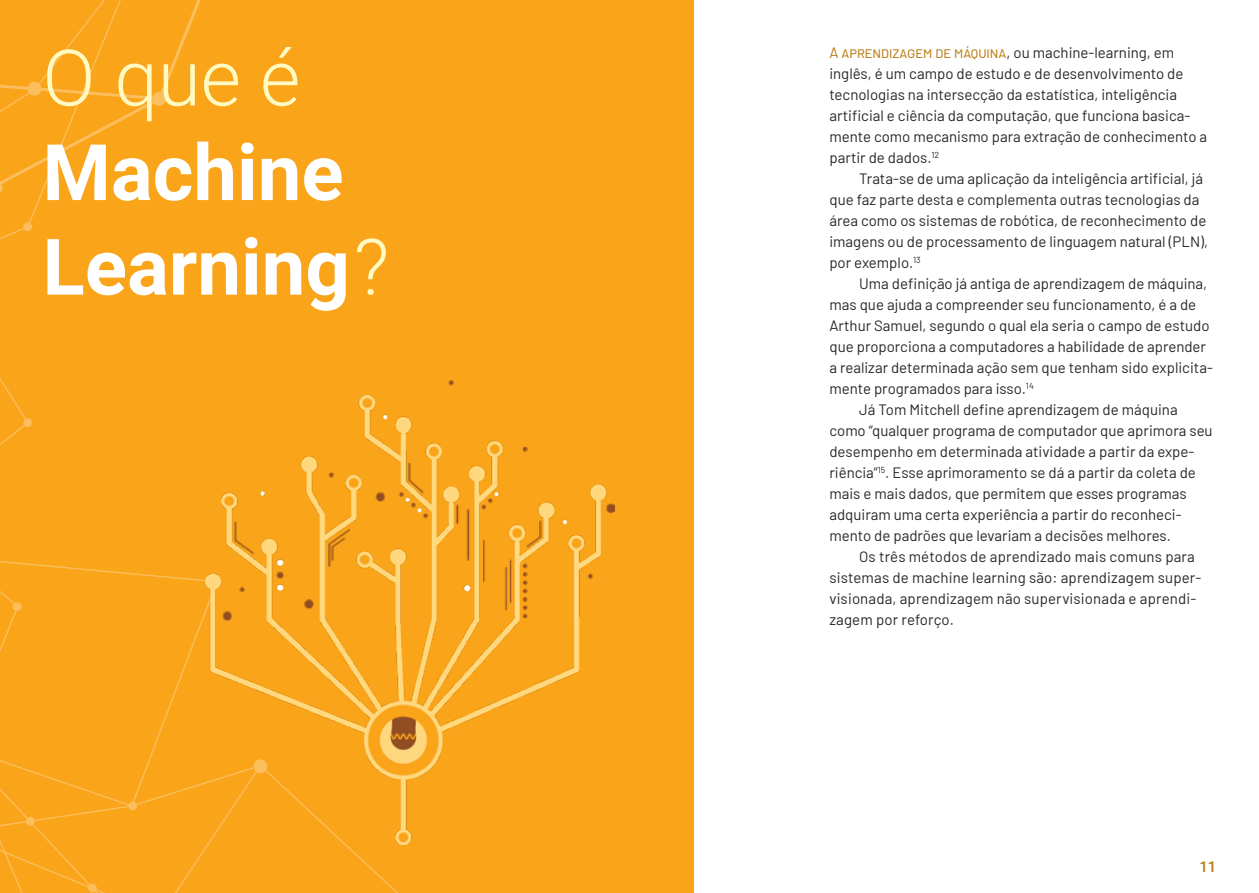
<style>
.page{position:relative;width:1259px;height:893px;background:#fff}
.page>*{position:absolute;margin:0;border:0;box-sizing:border-box;transform-origin:0 0}
.t1{font:700 78px/94.5px "Roboto";color:#fff}
.t2{font:300 78px "Roboto";color:#fffac2}
.t3{font:15px/21px "Barlow";color:#292829}
.t4{font:500 15px "Roboto";color:#b97a0f}
.s1{font-weight:300;color:#fffac2}
.s2{color:#b97a0f}
</style>
<div class="page">
<div style="left:0;top:0;width:693px;height:893px;background:#faa41a"></div>
<svg style="left:0;top:0;width:615px;height:893px"></svg>
<img style="left:205px;top:380px;width:409px;height:464px">
<h1 class="t2" style="left:43px;top:23px;width:259px">O que é</h1>
<h1 class="t1" style="left:43px;top:122px;width:348px">Machine<br>Learning<span class="s1">?</span></h1>
<p class="t3" style="left:829px;top:41px;width:379px"><span class="s2">A aprendizagem de máquina</span>, ou machine-learning, em inglês, é um campo de estudo e de desenvolvimento de tecnologias na intersecção da estatística, inteligência artificial e ciência da computação, que funciona basica&shy;mente como mecanismo para extração de conhecimento a partir de dados.<sup>12</sup></p>
<p class="t3" style="left:829px;top:167px;width:380px;text-indent:30px">Trata-se de uma aplicação da inteligência artificial, já que faz parte desta e complementa outras tecnologias da área como os sistemas de robótica, de reconhecimento de imagens ou de processamento de linguagem natural (PLN), por exemplo.<sup>13</sup></p>
<p class="t3" style="left:859px;top:272px;width:349px">Uma definição já antiga de aprendizagem de máquina,</p>
<p class="t3" style="left:829px;top:293px;width:368px">mas que ajuda a compreender seu funcionamento, é a de</p>
<p class="t3" style="left:829px;top:314px;width:382px">Arthur Samuel, segundo o qual ela seria o campo de estudo</p>
<p class="t3" style="left:829px;top:335px;width:378px">que proporciona a computadores a habilidade de aprender</p>
<p class="t3" style="left:829px;top:356px;width:385px">a realizar determinada ação sem que tenham sido explicita-</p>
<p class="t3" style="left:829px;top:377px;width:206px">mente programados para isso.<sup>14</sup></p>
<p class="t3" style="left:859px;top:398px;width:320px">Já Tom Mitchell define aprendizagem de máquina</p>
<p class="t3" style="left:829px;top:419px;width:385px">como “qualquer programa de computador que aprimora seu</p>
<p class="t3" style="left:829px;top:440px;width:366px">desempenho em determinada atividade a partir da expe-</p>
<p class="t3" style="left:829px;top:461px;width:368px">riência”<sup>15</sup>. Esse aprimoramento se dá a partir da coleta de</p>
<p class="t3" style="left:829px;top:482px;width:359px">mais e mais dados, que permitem que esses programas</p>
<p class="t3" style="left:829px;top:503px;width:354px">adquiram uma certa experiência a partir do reconheci-</p>
<p class="t3" style="left:829px;top:524px;width:343px">mento de padrões que levariam a decisões melhores.</p>
<p class="t3" style="left:859px;top:545px;width:337px">Os três métodos de aprendizado mais comuns para</p>
<p class="t3" style="left:829px;top:566px;width:373px">sistemas de machine learning são: aprendizagem super-</p>
<p class="t3" style="left:829px;top:587px;width:368px">visionada, aprendizagem não supervisionada e aprendi-</p>
<p class="t3" style="left:829px;top:608px;width:126px">zagem por reforço.</p>
<p class="t4" style="left:1199px;top:856px;width:18px">11</p>
</div>
